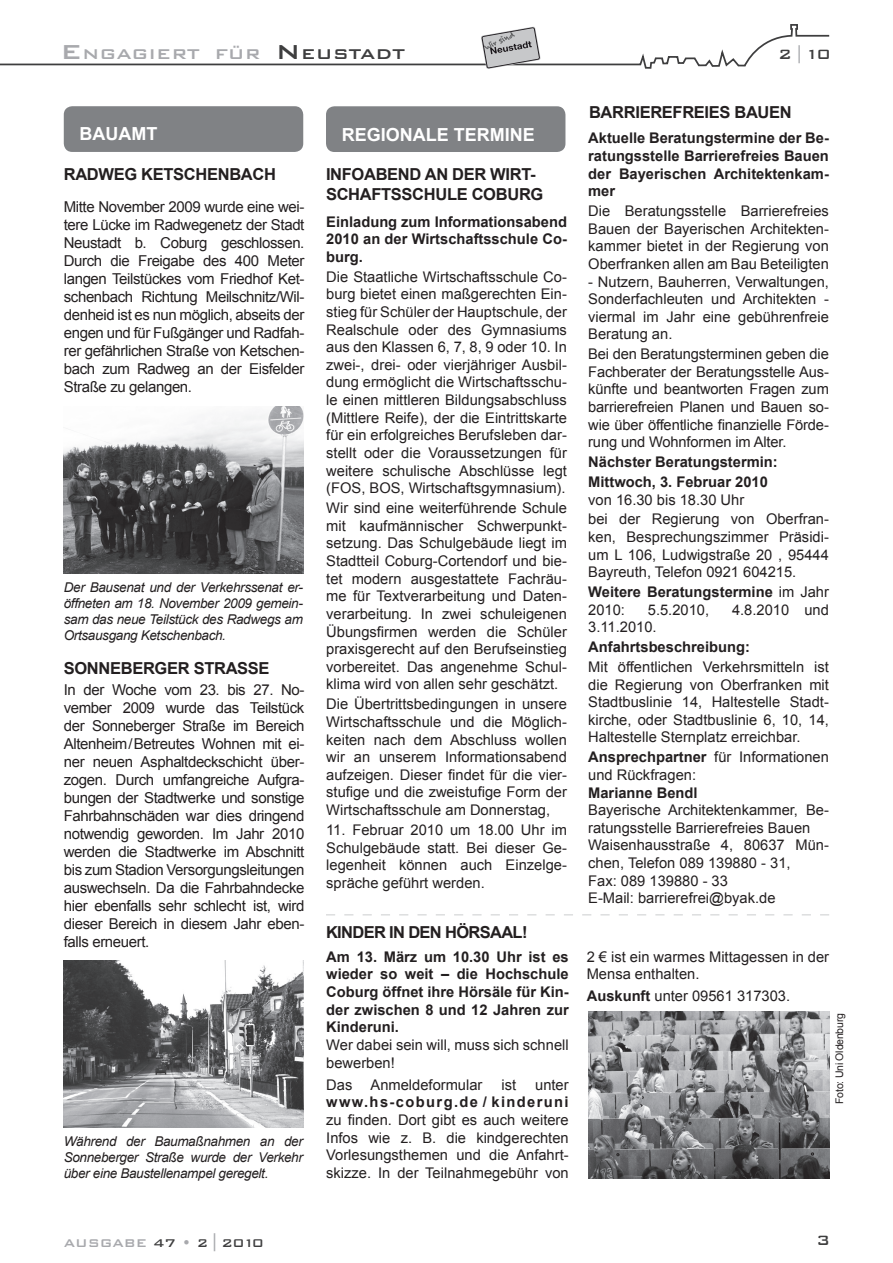
<style>
.page{position:relative;width:893px;height:1263px;background:#fff}
.page>*{position:absolute;margin:0;border:0;box-sizing:border-box;transform-origin:0 0}
.t1{font:500 18.9px "Bank Gothic BT";color:#a8a9ad;scale:1.06 1}
.t2{font:500 18.9px "Bank Gothic BT";color:#3e3e3f;scale:1.06 1}
.t3{font:700 18px "Arial";color:#fff}
.t4{font:500 18px "Bank Gothic BT";color:#3e3e3f}
.t5{font:700 16.5px/19.8px "Arial";letter-spacing:-.02em;color:#231f20}
.t6{font:700 16.5px "Arial";letter-spacing:-.04em;color:#231f20}
.t7{font:15px/18px "Arial";letter-spacing:-.025em;color:#231f20;text-align:justify}
.t8{font:500 15px "Bank Gothic BT";color:#a8a9ad}
.t9{font:14.7px/17.7px "Arial";color:#231f20;text-align:justify}
.t10{font:700 14.7px/17.7px "Arial";color:#231f20;text-align:justify}
.t11{font:700 14.7px "Arial";letter-spacing:.095em;color:#231f20}
.t12{font:italic 13.5px/16.2px "Arial";letter-spacing:-.025em;color:#231f20;text-align:justify}
.t13{font:10.5px "Arial";letter-spacing:-.02em;color:#231f20}
.s1{font-size:27px}
.s2{font-size:27px;color:#3e3e3f}
.s3{color:#3e3e3f}
.s4{color:#a8a9ad}
.s5{font-weight:400}
.s6{font-weight:700}
.s7{font-style:inherit}
.s8{font-size:18px}
</style>
<div class="page">
<svg style="left:0;top:24px;width:830px;height:45px"></svg>
<svg style="left:481px;top:26px;width:60px;height:43px"></svg>
<div style="left:326px;top:106px;width:239px;height:46px;background:#808285;border-radius:9px"></div>
<div style="left:64px;top:106px;width:239px;height:46px;background:#808285;border-radius:9px"></div>
<img style="left:64px;top:406px;width:240px;height:167px">
<img style="left:64px;top:961px;width:240px;height:167px">
<svg style="left:326px;top:914px;width:503px;height:1px"></svg>
<img style="left:588px;top:1011px;width:241px;height:168px">
<p class="t1" style="left:61px;top:44px;width:52px"><span class="s1">E</span>ngag</p>
<p class="t1" style="left:149px;top:44px;width:159px">iert für <span class="s2">N</span> <span class="s3">eus</span></p>
<p class="t2" style="left:349px;top:44px;width:54px">tadt</p>
<p class="t4" style="left:778px;top:44px;width:54px">2<span class="s4">|</span>10</p>
<p class="t5" style="left:589px;top:103px;width:204px">BARRIEREFREIES BAUEN</p>
<p class="t3" style="left:80px;top:122px;width:79px">BAUAMT</p>
<p class="t10" style="left:588px;top:130px;width:242px">Aktuelle Beratungstermine der Be&shy;ratungsstelle Barrierefreies Bauen der Bayerischen Architektenkam&shy;mer</p>
<p class="t9" style="left:588px;top:202px;width:242px">Die Beratungsstelle Barrierefreies Bauen der Bayerischen Architekten&shy;kammer bietet in der Regierung von Oberfranken allen am Bau Beteiligten</p>
<p class="t9" style="left:588px;top:273px;width:242px">- Nutzern, Bauherren, Verwaltungen, Sonderfachleuten und Architekten - viermal im Jahr eine gebührenfreie Beratung an.</p>
<p class="t9" style="left:588px;top:345px;width:242px">Bei den Beratungsterminen geben die Fachberater der Beratungsstelle Aus&shy;künfte und beantworten Fragen zum barrierefreien Planen und Bauen so&shy;wie über öffentliche finanzielle Förde&shy;rung und Wohnformen im Alter.</p>
<p class="t10" style="left:588px;top:453px;width:191px;line-height:19.8px">Nächster Beratungstermin:<br>Mittwoch, 3. Februar 2010</p>
<p class="t9" style="left:588px;top:490px;width:242px;line-height:19.8px">von 16.30 bis 18.30 Uhr<br>bei der Regierung von Oberfran-</p>
<p class="t9" style="left:588px;top:528px;width:242px">ken, Besprechungszimmer Präsidi&shy;um L 106, Ludwigstraße 20 , 95444<br>Bayreuth, Telefon 0921 604215.</p>
<p class="t10" style="left:588px;top:584px;width:242px">Weitere Beratungstermine <span class="s5">im Jahr<br>2010:</span></p>
<p class="t3" style="left:342px;top:123px;width:195px">REGIONALE TERMINE</p>
<p class="t5" style="left:326px;top:165px;width:219px">INFOABEND AN DER WIRT-<br>SCHAFTSSCHULE COBURG</p>
<p class="t5" style="left:64px;top:165px;width:214px">RADWEG KETSCHENBACH</p>
<p class="t7" style="left:64px;top:198px;width:242px">Mitte November 2009 wurde eine wei&shy;tere Lücke im Radwegenetz der Stadt Neustadt b. Coburg geschlossen.<br>Durch die Freigabe des 400 Meter langen Teilstückes vom Friedhof Ket&shy;schenbach Richtung Meilschnitz/Wil&shy;denheid ist es nun möglich, abseits der engen und für Fußgänger und Radfah&shy;rer gefährlichen Straße von Ketschen&shy;bach zum Radweg an der Eisfelder Straße zu gelangen.</p>
<p class="t10" style="left:326px;top:213px;width:242px">Einladung zum Informationsabend 2010 an der Wirtschaftsschule Co&shy;burg.</p>
<p class="t9" style="left:326px;top:268px;width:242px">Die Staatliche Wirtschaftsschule Co&shy;burg bietet einen maßgerechten Ein&shy;stieg für Schüler der Hauptschule, der Realschule oder des Gymnasiums aus den Klassen 6, 7, 8, 9 oder 10. In zwei-, drei- oder vierjähriger Ausbil&shy;dung ermöglicht die Wirtschaftsschu&shy;le einen mittleren Bildungsabschluss (Mittlere Reife), der die Eintrittskarte für ein erfolgreiches Berufsleben dar&shy;stellt oder die Voraussetzungen für weitere schulische Abschlüsse legt (FOS, BOS, Wirtschaftsgymnasium).</p>
<p class="t9" style="left:326px;top:499px;width:242px">Wir sind eine weiterführende Schule mit kaufmännischer Schwerpunkt&shy;setzung. Das Schulgebäude liegt im Stadtteil Coburg-Cortendorf und bie&shy;tet modern ausgestattete Fachräu&shy;me für Textverarbeitung und Daten&shy;verarbeitung. In zwei schuleigenen Übungsfirmen werden die Schüler praxisgerecht auf den Berufseinstieg vorbereitet. Das angenehme Schul&shy;klima wird von allen sehr geschätzt.</p>
<p class="t9" style="left:326px;top:695px;width:242px">Die Übertrittsbedingungen in unsere Wirtschaftsschule und die Möglich&shy;keiten nach dem Abschluss wollen wir an unserem Informationsabend aufzeigen. Dieser findet für die vier&shy;stufige und die zweistufige Form der Wirtschaftsschule am Donnerstag,</p>
<p class="t9" style="left:326px;top:821px;width:242px">11. Februar 2010 um 18.00 Uhr im Schulgebäude statt. Bei dieser Ge&shy;legenheit können auch Einzelge&shy;spräche geführt werden.</p>
<p class="t12" style="left:64px;top:579px;width:241px">Der Bausenat und der Verkehrssenat er&shy;öffneten am 18. November 2009 gemein&shy;sam das neue Teilstück des Radwegs am Ortsausgang Ketschenbach.</p>
<p class="t9" style="left:648px;top:601px;width:63px">5.5.2010,</p>
<p class="t9" style="left:732px;top:601px;width:98px">4.8.2010 und</p>
<p class="t9" style="left:588px;top:618px;width:70px">3.11.2010.</p>
<p class="t10" style="left:588px;top:639px;width:163px">Anfahrtsbeschreibung:</p>
<p class="t9" style="left:588px;top:658px;width:242px">Mit öffentlichen Verkehrsmitteln ist die Regierung von Oberfranken mit Stadtbuslinie 14, Haltestelle Stadt&shy;kirche, oder Stadtbuslinie 6, 10, 14, Haltestelle Sternplatz erreichbar.</p>
<p class="t9" style="left:588px;top:748px;width:242px"><span class="s6">Ansprechpartner</span> für Informationen und Rückfragen:</p>
<p class="t10" style="left:588px;top:784px;width:111px">Marianne Bendl</p>
<p class="t9" style="left:588px;top:801px;width:242px;text-align:left">Bayerische Architektenkammer, Be&shy;ratungsstelle Barrierefreies Bauen<br>Waisenhausstraße 4, 80637 Mün&shy;chen, Telefon 089 139880 - 31,<br>Fax: 089 139880 - 33<br>E-Mail: barrierefrei@byak.de</p>
<p class="t5" style="left:64px;top:658px;width:207px">SONNEBERGER STRASSE</p>
<p class="t7" style="left:64px;top:680px;width:242px">In der Woche vom 23. bis 27. No&shy;vember 2009 wurde das Teilstück der Sonneberger Straße im Bereich Altenheim/Betreutes Wohnen mit ei&shy;ner neuen Asphaltdeckschicht über&shy;zogen. Durch umfangreiche Aufgra&shy;bungen der Stadtwerke und sonstige Fahrbahnschäden war dies dringend notwendig geworden. Im Jahr 2010 werden die Stadtwerke im Abschnitt bis zum Stadion Versorgungsleitungen auswechseln. Da die Fahrbahndecke hier ebenfalls sehr schlecht ist, wird dieser Bereich in diesem Jahr eben&shy;falls erneuert.</p>
<p class="t6" style="left:326px;top:921px;width:203px">KINDER IN DEN HÖRSAAL!</p>
<p class="t10" style="left:326px;top:948px;width:244px">Am 13. März um 10.30 Uhr ist es wieder so weit – die Hochschule Coburg öffnet ihre Hörsäle für Kin&shy;der zwischen 8 und 12 Jahren zur Kinderuni.</p>
<p class="t9" style="left:326px;top:1036px;width:244px">Wer dabei sein will, muss sich schnell bewerben!</p>
<p class="t9" style="left:326px;top:1076px;width:158px">Das Anmeldeformular</p>
<p class="t9" style="left:501px;top:1076px;width:16px">ist</p>
<p class="t9" style="left:535px;top:1076px;width:35px">unter</p>
<p class="t11" style="left:326px;top:1092px;width:244px">www.hs-coburg.de / kinderuni</p>
<p class="t9" style="left:326px;top:1111px;width:244px">zu finden. Dort gibt es auch weitere Infos wie z. B. die kindgerechten Vorlesungsthemen und die Anfahrt&shy;skizze. In der Teilnahmegebühr von</p>
<p class="t9" style="left:587px;top:948px;width:244px">2 € ist ein warmes Mittagessen in der<br>Mensa enthalten.</p>
<p class="t9" style="left:587px;top:987px;width:205px"><span class="s6">Auskunft</span> unter 09561 317303.</p>
<p class="t13" style="left:833px;top:1104px;width:92px;rotate:-90deg">Foto: Uni Oldenburg</p>
<p class="t12" style="left:64px;top:1133px;width:241px">Während der Baumaßnahmen an der Sonneberger Straße wurde der Verkehr über eine Baustellenampel geregelt.</p>
<p class="t8" style="left:64px;top:1235px;width:202px">AUSGABE <span class="s3">47</span> <span class="s7">•</span> <span class="s3">2</span><span class="s8">|</span><span class="s3">2010</span></p>
<p class="t4" style="left:816px;top:1230px;width:15px">3</p>
</div>
